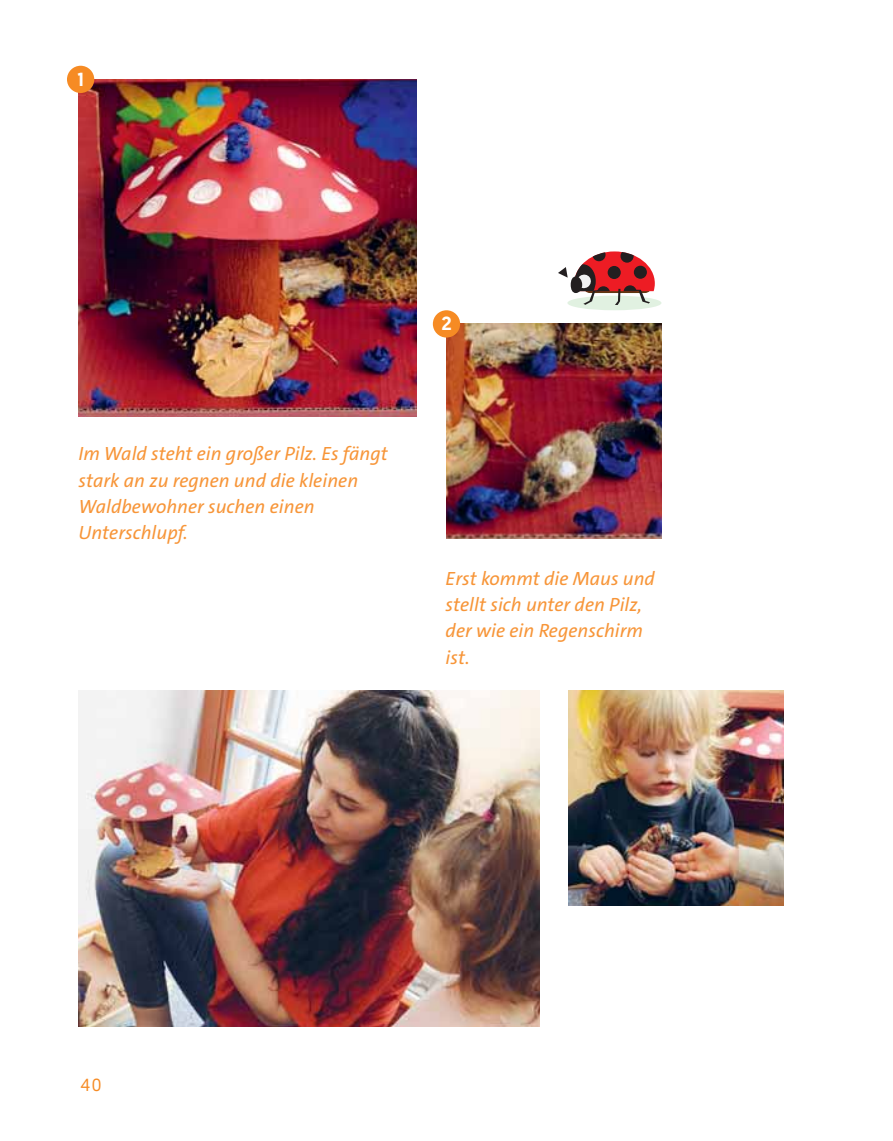
<style>
.page{position:relative;width:893px;height:1141px;background:#fff}
.page>*{position:absolute;margin:0;border:0;box-sizing:border-box;transform-origin:0 0}
.t1{font:italic 19.25px/26.2px "The Sans C4 s";color:#f79538}
.t2{font:500 19.07px "Geomanist";color:#fff}
.t3{font:17.5px "Geomanist";color:#f68b24}
</style>
<div class="page">
<img style="left:79px;top:79px;width:338px;height:338px">
<img style="left:446px;top:324px;width:215px;height:215px">
<img style="left:79px;top:691px;width:460px;height:336px">
<img style="left:569px;top:691px;width:215px;height:215px">
<div style="left:67px;top:66px;width:27px;height:27px;background:#f68b24;border-radius:50%"></div>
<div style="left:433px;top:310px;width:27px;height:28px;background:#f68b24;border-radius:50%"></div>
<div style="left:567px;top:296px;width:94px;height:14px;background:#e1f1e1;border-radius:50%"></div>
<svg style="left:558px;top:267px;width:10px;height:11px"></svg>
<div style="left:571px;top:276px;width:11px;height:17px;background:#231f20;border-radius:50%"></div>
<svg style="left:574px;top:251px;width:81px;height:54px"></svg>
<p class="t2" style="left:77px;top:73px;width:8px">1</p>
<p class="t1" style="left:79px;top:443px;width:311px">Im Wald steht ein großer Pilz. Es fängt stark an zu regnen und die kleinen<br>Waldbewohner suchen einen<br>Unterschlupf.</p>
<p class="t2" style="left:441px;top:317px;width:12px">2</p>
<p class="t1" style="left:446px;top:567px;width:211px">Erst kommt die Maus und stellt sich unter den Pilz, der wie ein Regenschirm ist.</p>
<p class="t3" style="left:81px;top:1078px;width:22px">40</p>
</div>
